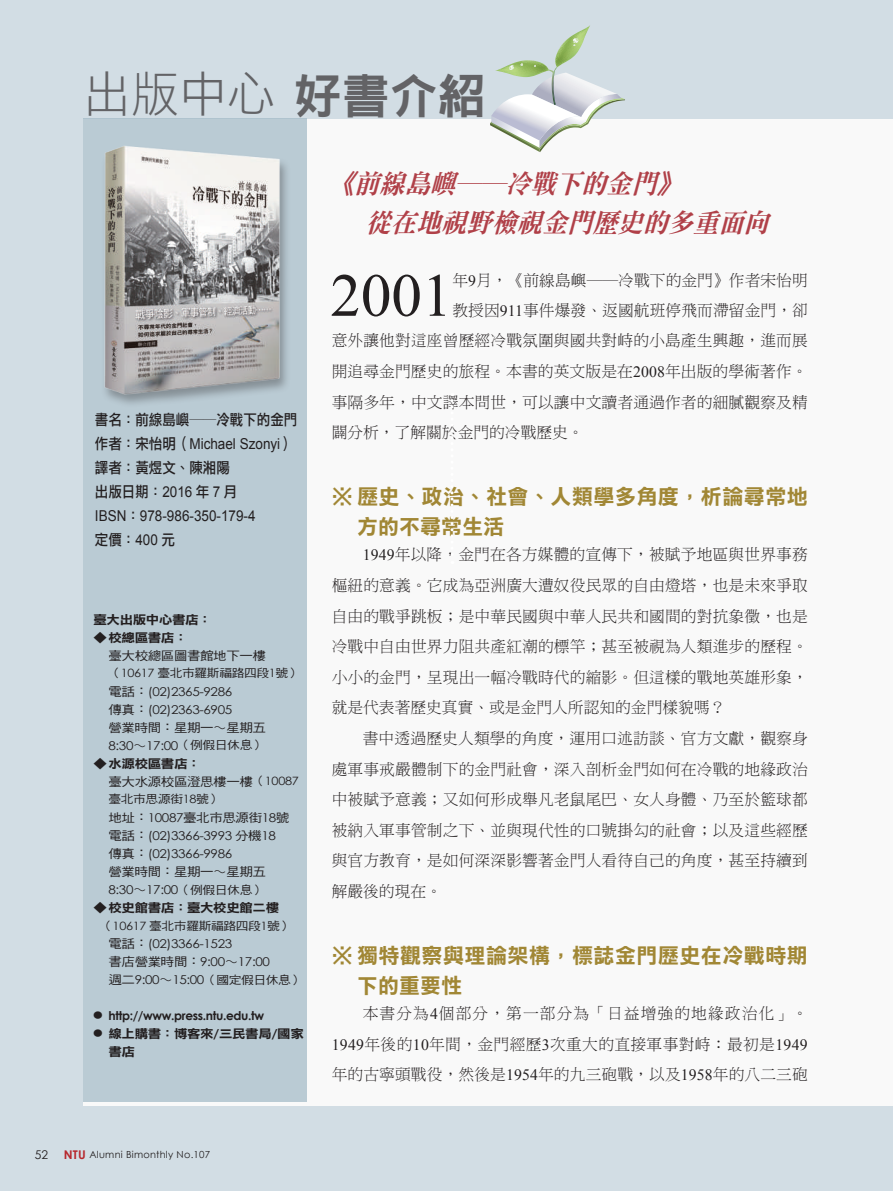
<style>
.page{position:relative;width:893px;height:1191px;background:#d2dde4}
.page>*{position:absolute;margin:0;border:0;box-sizing:border-box;transform-origin:0 0}
.t1{font:61.05px "Times New Roman";color:#231f20}
.t2{font:48px "DF Li Hei Std W3";color:#636366}
.t3{font:italic 26.55px/39.2px "DF Ming Std W9";color:#b04048;scale:.95 1}
.t4{font:21px/30.6px "DF Li Hei Std W7";letter-spacing:.025em;color:#a18735}
.t5{font:15.75px/30.6px "DF Ming Std W3";letter-spacing:.01em;color:#231f20;text-align:justify}
.t6{font:15px/24px "DF Li Hei Std W5";color:#231f20;scale:.9 1}
.t7{font:15px "Arial";color:#231f20;scale:.9 1}
.t8{font:12.15px/18px "Century Gothic";letter-spacing:-.03em;color:#231f20;scale:1.11 1}
.t9{font:12.15px "DF Hei Std W5";letter-spacing:-.03em;color:#231f20;scale:1.11 1}
.t10{font:12.15px/18px "DF Li Hei Std W7";letter-spacing:-.03em;color:#231f20;scale:1.11 1}
.t11{font:700 12.15px "Century Gothic";letter-spacing:-.03em;color:#231f20}
.t12{font:12px "Century Gothic";color:#231f20}
.t13{font:11.55px "DF Hei Std W5";letter-spacing:-.03em;color:#231f20;scale:1.11 1}
.t14{font:9.75px "Century Gothic";letter-spacing:.025em;color:#231f20}
.s1{font-family:"DF Hei Std W9"}
.s2{font-family:"DF Li Hei Std W5"}
.s3{font-family:"Arial"}
.s4{font-family:"Century Gothic"}
.s5{font-family:"DF Hei Std W5"}
.s6{font-family:"DF Li Hei Std W3"}
.s7{font-family:"DF Hei Std W5";font-size:11.55px}
.s8{font-size:11.55px}
.s9{font-family:"Century Gothic";font-size:11.55px}
.s10{font-family:"DF Li Hei Std W7";font-weight:400;font-size:8.1px}
.s11{font-size:8.1px}
.s12{font-family:"Century Gothic";font-weight:700}
.s13{font-weight:700;font-size:12px;color:#b7282e}
.s14{font-family:"Times New Roman"}
</style>
<div class="page">
<div style="left:83px;top:119px;width:810px;height:987px;background:#f9f9f9"></div>
<div style="left:83px;top:118px;width:223px;height:983px;background:#bacbd4"></div>
<img style="left:105px;top:146px;width:182px;height:258px">
<svg style="left:490px;top:25px;width:135px;height:127px"></svg>
<h2 class="t2" style="left:83px;top:68px;width:404px">出版中心<span class="s1">好書介紹</span></h2>
<p class="t6" style="left:95px;top:407px;width:226px">書名：前線島嶼――冷戰下的金門</p>
<p class="t7" style="left:95px;top:434px;width:222px"><span class="s2">作者：宋怡明（</span>Michael Szonyi<span class="s2">）</span></p>
<p class="t6" style="left:95px;top:455px;width:159px">譯者：黃煜文、陳湘陽出版日期：<span class="s3">2016</span> 年 <span class="s3">7</span> 月</p>
<p class="t7" style="left:95px;top:506px;width:180px">IBSN<span class="s2">：</span>978-986-350-179-4</p>
<p class="t6" style="left:95px;top:527px;width:90px">定價：<span class="s3">400</span> 元</p>
<p class="t10" style="left:94px;top:610px;width:108px">臺大出版中心書店：</p>
<p class="t10" style="left:94px;top:628px;width:86px">◆校總區書店：</p>
<p class="t9" style="left:109px;top:648px;width:143px">臺大校總區圖書館地下一樓</p>
<p class="t13" style="left:109px;top:667px;width:175px">（<span class="s4">10617</span> 臺北市羅斯福路四段<span class="s4">1</span>號）</p>
<p class="t8" style="left:109px;top:682px;width:113px"><span class="s5">電話：</span>(02)2365-9286<span class="s5">傳真：</span>(02)2363-6905</p>
<p class="t9" style="left:109px;top:720px;width:143px">營業時間：星期一<span class="s6">～</span>星期五</p>
<p class="t8" style="left:109px;top:736px;width:142px">8:30<span class="s6">～</span>17:00<span class="s7">（例假日休息）</span></p>
<p class="t10" style="left:94px;top:754px;width:98px">◆水源校區書店：</p>
<p class="t9" style="left:109px;top:774px;width:173px">臺大水源校區澄思樓一樓<span class="s8">（</span><span class="s9">10087</span></p>
<p class="t13" style="left:109px;top:793px;width:103px">臺北市思源街<span class="s4">18</span>號）</p>
<p class="t9" style="left:109px;top:810px;width:164px">地址：<span class="s4">10087</span>臺北市思源街<span class="s4">18</span>號</p>
<p class="t8" style="left:109px;top:826px;width:152px"><span class="s5">電話：</span>(02)3366-3993 <span class="s5">分機</span>18<span class="s5">傳真：</span>(02)3366-9986</p>
<p class="t9" style="left:109px;top:864px;width:143px">營業時間：星期一<span class="s6">～</span>星期五</p>
<p class="t8" style="left:109px;top:880px;width:142px">8:30<span class="s6">～</span>17:00<span class="s7">（例假日休息）</span></p>
<p class="t10" style="left:94px;top:898px;width:169px">◆校史館書店：臺大校史館二樓</p>
<p class="t13" style="left:100px;top:919px;width:175px">（<span class="s4">10617</span> 臺北市羅斯福路四段<span class="s4">1</span>號）</p>
<p class="t8" style="left:109px;top:934px;width:177px"><span class="s5">電話：</span>(02)3366-1523<br><span class="s5">書店營業時間：</span>9:00<span class="s6">～</span>17:00<br><span class="s5">週二</span>9:00<span class="s6">～</span>15:00<span class="s7">（國定假日休息）</span></p>
<p class="t11" style="left:94px;top:1007px;width:172px"><span class="s10">●</span> http://www.press.ntu.edu.tw</p>
<p class="t10" style="left:109px;top:1024px;width:177px;text-indent:-15px"><span class="s11">●</span> 線上購書：博客來<span class="s12">/</span>三民書局<span class="s12">/</span>國家書店</p>
<p class="t12" style="left:35px;top:1147px;width:15px">52</p>
<p class="t14" style="left:64px;top:1148px;width:148px"><span class="s13">NTU</span> Alumni Bimonthly No.107</p>
<h3 class="t3" style="left:366px;top:163px;width:434px;text-indent:-37px">《前線島嶼──冷戰下的金門》<br>從在地視野檢視金門歷史的多重面向</h3>
<h1 class="t1" style="left:330px;top:254px;width:123px">2001</h1>
<p class="t5" style="left:452px;top:264px;width:357px">年<span class="s14">9</span>月，《前線島嶼──冷戰下的金門》作者宋怡明</p>
<p class="t5" style="left:452px;top:294px;width:357px">教授因<span class="s14">911</span>事件爆發、返國航班停飛而滯留金門，卻</p>
<p class="t5" style="left:332px;top:325px;width:478px">意外讓他對這座曾歷經冷戰氛圍與國共對峙的小島產生興趣，進而展</p>
<p class="t5" style="left:332px;top:356px;width:477px">開追尋金門歷史的旅程。本書的英文版是在<span class="s14">2008</span>年出版的學術著作。</p>
<p class="t5" style="left:332px;top:386px;width:478px">事隔多年，中文譯本問世，可以讓中文讀者通過作者的細膩觀察及精</p>
<p class="t5" style="left:332px;top:417px;width:253px">闢分析，了解關於金門的冷戰歷史。</p>
<h3 class="t4" style="left:357px;top:480px;width:452px;text-indent:-26px">※ 歷史、政治、社會、人類學多角度，析論尋常地方的不尋常生活</h3>
<p class="t5" style="left:332px;top:539px;width:478px;text-indent:31px"><span class="s14">1949</span>年以降，金門在各方媒體的宣傳下，被賦予地區與世界事務樞紐的意義。它成為亞洲廣大遭奴役民眾的自由燈塔，也是未來爭取自由的戰爭跳板；是中華民國與中華人民共和國間的對抗象徵，也是冷戰中自由世界力阻共產紅潮的標竿；甚至被視為人類進步的歷程。小小的金門，呈現出一幅冷戰時代的縮影。但這樣的戰地英雄形象，就是代表著歷史真實、或是金門人所認知的金門樣貌嗎？</p>
<p class="t5" style="left:332px;top:722px;width:478px;text-indent:31px">書中透過歷史人類學的角度，運用口述訪談、官方文獻，觀察身處軍事戒嚴體制下的金門社會，深入剖析金門如何在冷戰的地緣政治中被賦予意義；又如何形成舉凡老鼠尾巴、女人身體、乃至於籃球都被納入軍事管制之下、並與現代性的口號掛勾的社會；以及這些經歷與官方教育，是如何深深影響著金門人看待自己的角度，甚至持續到解嚴後的現在。</p>
<h3 class="t4" style="left:357px;top:939px;width:452px;text-indent:-26px">※ 獨特觀察與理論架構，標誌金門歷史在冷戰時期下的重要性</h3>
<p class="t5" style="left:332px;top:998px;width:478px;text-indent:31px">本書分為<span class="s14">4</span>個部分，第一部分為「日益增強的地緣政治化」。<span class="s14">1949</span>年後的<span class="s14">10</span>年間，金門經歷<span class="s14">3</span>次重大的直接軍事對峙：最初是<span class="s14">1949</span>年的古寧頭戰役，然後是<span class="s14">1954</span>年的九三砲戰，以及<span class="s14">1958</span>年的八二三砲</p>
</div>
